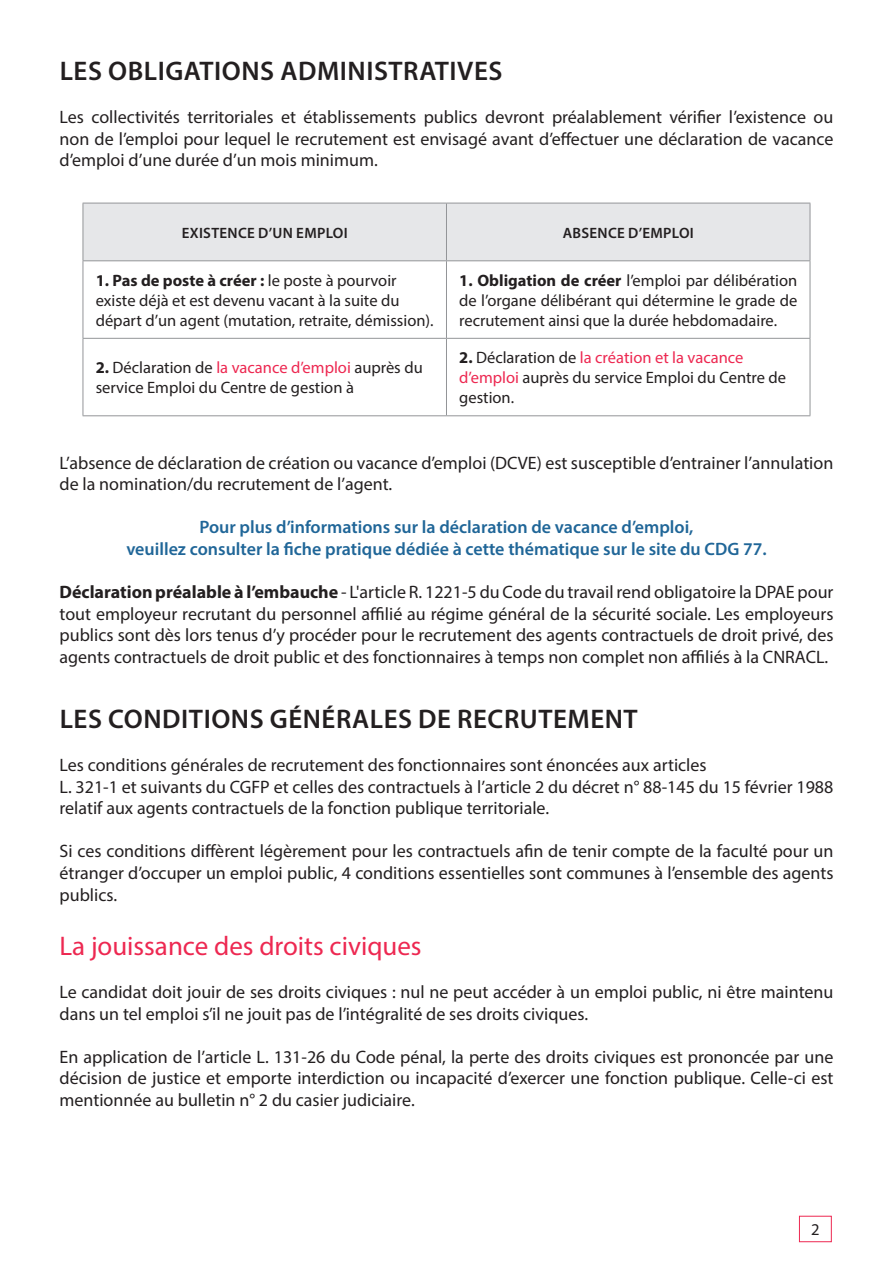
<style>
.page{position:relative;width:893px;height:1263px;background:#fff}
.page>*{position:absolute;margin:0;border:0;box-sizing:border-box;transform-origin:0 0}
.TITRE_NIVEAU_1{font:600 27px "Myriad Pro";letter-spacing:.02em;color:#231f20}
.TITRE_NIVEAU_2{font:27px "Myriad Pro";color:#ed2851}
.PARAGRAPHE_-_TEXTE{font:18px/21.6px "Myriad Pro";color:#231f20;text-align:justify}
.PARAGRAPHE_-_TEXTE-2{font:600 18px "Myriad Pro";color:#206698}
.TEXTE_TABLEAU{font:16.5px/19.8px "Myriad Pro";color:#231f20}
.TEXTE_TABLEAU-2{font:600 15px "Myriad Pro";letter-spacing:.02em;color:#231f20}
.s1{font-weight:700}
.s2{color:#ed2851}
</style>
<div class="page">
<div style="left:799px;top:1216px;width:33px;height:26px;border:1px solid #ed2851"></div>
<div style="left:84px;top:204px;width:726px;height:56px;background:#e6e7e9"></div>
<hr style="left:83px;top:203px;width:363px;height:1px;background:#939598">
<hr style="left:83px;top:203px;width:1px;height:57px;background:#939598">
<hr style="left:446px;top:203px;width:364px;height:1px;background:#939598">
<hr style="left:446px;top:203px;width:1px;height:57px;background:#939598">
<hr style="left:810px;top:203px;width:1px;height:57px;background:#939598">
<hr style="left:83px;top:260px;width:363px;height:1px;background:#939598">
<hr style="left:83px;top:261px;width:1px;height:77px;background:#939598">
<hr style="left:446px;top:260px;width:364px;height:1px;background:#939598">
<hr style="left:446px;top:261px;width:1px;height:77px;background:#939598">
<hr style="left:810px;top:261px;width:1px;height:77px;background:#939598">
<hr style="left:83px;top:338px;width:363px;height:1px;background:#939598">
<hr style="left:83px;top:339px;width:1px;height:76px;background:#939598">
<hr style="left:446px;top:338px;width:364px;height:1px;background:#939598">
<hr style="left:446px;top:339px;width:1px;height:76px;background:#939598">
<hr style="left:810px;top:339px;width:1px;height:76px;background:#939598">
<hr style="left:83px;top:415px;width:363px;height:1px;background:#939598">
<hr style="left:446px;top:415px;width:364px;height:1px;background:#939598">
<p class="TITRE_NIVEAU_1" style="left:60px;top:54px;width:444px">LES OBLIGATIONS ADMINISTRATIVES</p>
<p class="PARAGRAPHE_-_TEXTE" style="left:60px;top:106px;width:775px">Les collectivités territoriales et établissements publics devront préalablement vérifier l’existence ou non de l’emploi pour lequel le recrutement est envisagé avant d’effectuer une déclaration de vacance d’emploi d’une durée d’un mois minimum.</p>
<p class="TEXTE_TABLEAU-2" style="left:182px;top:223px;width:167px">EXISTENCE D’UN EMPLOI</p>
<p class="TEXTE_TABLEAU-2" style="left:563px;top:223px;width:133px">ABSENCE D’EMPLOI</p>
<p class="TEXTE_TABLEAU" style="left:96px;top:270px;width:339px"><span class="s1">1. Pas de poste à créer :</span> le poste à pourvoir existe déjà et est devenu vacant à la suite du départ d’un agent (mutation, retraite, démission).</p>
<p class="TEXTE_TABLEAU" style="left:459px;top:270px;width:340px;text-align:justify"><span class="s1">1. Obligation de créer</span> l’emploi par délibération de l’organe délibérant qui détermine le grade de recrutement ainsi que la durée hebdomadaire.</p>
<p class="TEXTE_TABLEAU" style="left:96px;top:358px;width:329px"><span class="s1">2.</span> Déclaration de <span class="s2">la vacance d’emploi</span> auprès du service Emploi du Centre de gestion à</p>
<p class="TEXTE_TABLEAU" style="left:459px;top:348px;width:328px"><span class="s1">2.</span> Déclaration de <span class="s2">la création et la vacance d’emploi</span> auprès du service Emploi du Centre de gestion.</p>
<p class="PARAGRAPHE_-_TEXTE" style="left:60px;top:451px;width:775px">L’absence de déclaration de création ou vacance d’emploi (DCVE) est susceptible d’entrainer l’annulation de la nomination/du recrutement de l’agent.</p>
<p class="PARAGRAPHE_-_TEXTE-2" style="left:199px;top:516px;width:496px">Pour plus d’informations sur la déclaration de vacance d’emploi,</p>
<p class="PARAGRAPHE_-_TEXTE-2" style="left:126px;top:537px;width:642px">veuillez consulter la fiche pratique dédiée à cette thématique sur le site du CDG 77.</p>
<p class="PARAGRAPHE_-_TEXTE" style="left:60px;top:581px;width:775px"><span class="s1">Déclaration préalable à l’embauche</span> - L'article R. 1221-5 du Code du travail rend obligatoire la DPAE pour tout employeur recrutant du personnel affilié au régime général de la sécurité sociale. Les employeurs publics sont dès lors tenus d’y procéder pour le recrutement des agents contractuels de droit privé, des agents contractuels de droit public et des fonctionnaires à temps non complet non affiliés à la CNRACL.</p>
<p class="TITRE_NIVEAU_1" style="left:60px;top:702px;width:579px">LES CONDITIONS GÉNÉRALES DE RECRUTEMENT</p>
<p class="PARAGRAPHE_-_TEXTE" style="left:60px;top:754px;width:649px">Les conditions générales de recrutement des fonctionnaires sont énoncées aux articles</p>
<p class="PARAGRAPHE_-_TEXTE" style="left:60px;top:775px;width:775px">L. 321-1 et suivants du CGFP et celles des contractuels à l’article 2 du décret n° 88-145 du 15 février 1988 relatif aux agents contractuels de la fonction publique territoriale.</p>
<p class="PARAGRAPHE_-_TEXTE" style="left:60px;top:840px;width:775px">Si ces conditions diffèrent légèrement pour les contractuels afin de tenir compte de la faculté pour un étranger d’occuper un emploi public, 4 conditions essentielles sont communes à l’ensemble des agents publics.</p>
<p class="TITRE_NIVEAU_2" style="left:60px;top:929px;width:364px">La jouissance des droits civiques</p>
<p class="PARAGRAPHE_-_TEXTE" style="left:60px;top:981px;width:775px">Le candidat doit jouir de ses droits civiques : nul ne peut accéder à un emploi public, ni être maintenu dans un tel emploi s’il ne jouit pas de l’intégralité de ses droits civiques.</p>
<p class="PARAGRAPHE_-_TEXTE" style="left:60px;top:1045px;width:775px">En application de l’article L. 131-26 du Code pénal, la perte des droits civiques est prononcée par une décision de justice et emporte interdiction ou incapacité d’exercer une fonction publique. Celle-ci est mentionnée au bulletin n° 2 du casier judiciaire.</p>
<p class="TEXTE_TABLEAU" style="left:811px;top:1219px;width:10px">2</p>
</div>
